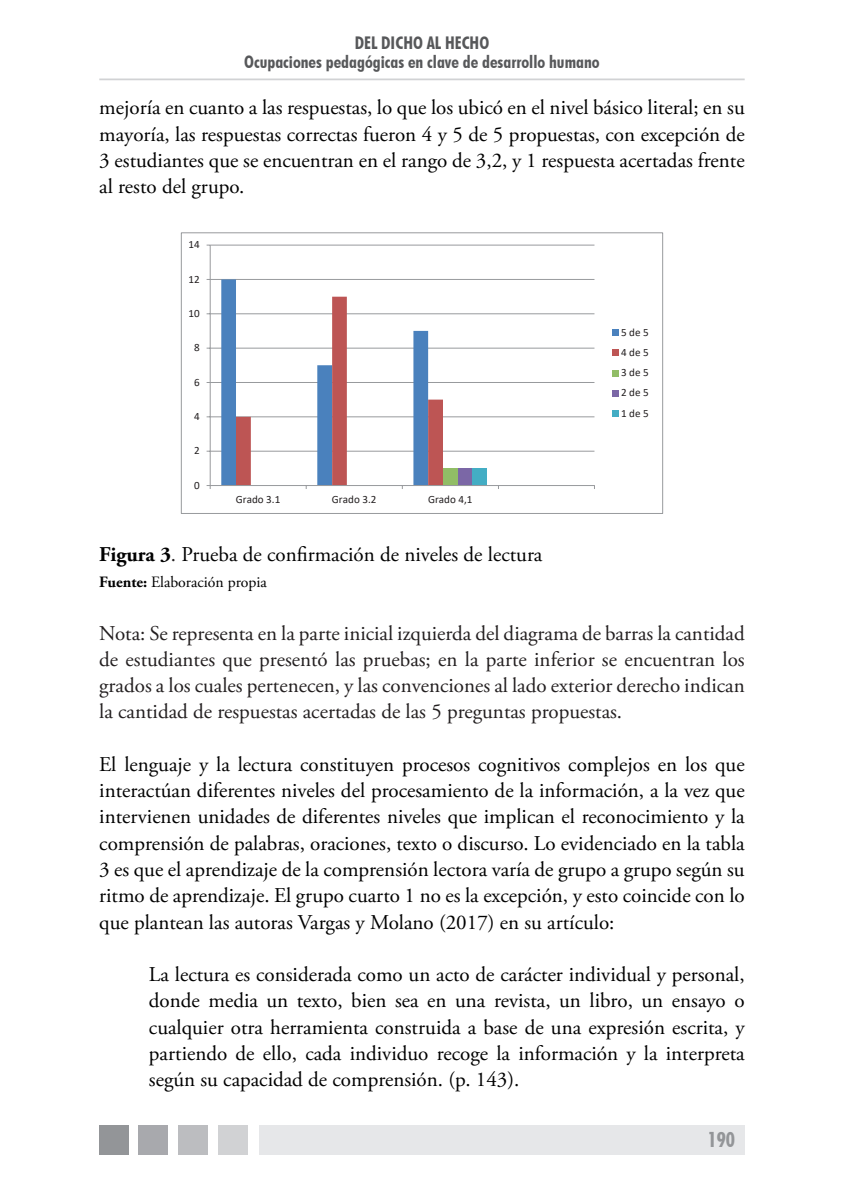
<style>
.page{position:relative;width:844px;height:1191px;background:#fff}
.page>*{position:absolute;margin:0;border:0;box-sizing:border-box;transform-origin:0 0}
.t1{font:21px/26.2px "Adobe Garamond Pro";color:#000001;text-align:justify}
.t2{font:21px/26.2px "Adobe Garamond Pro";color:#231f20;text-align:justify}
.t3{font:700 condensed 21px "Futura BT";color:#939598}
.t4{font:700 condensed 17.5px/18.9px "Futura BT";color:#57585a;text-align:center}
.t5{font:15.75px "Adobe Garamond Pro";color:#000001}
.t6{font:11.03px/20.1px "Calibri";color:#231f20;text-align:justify}
.s1{font-weight:700}
.s2{color:#231f20}
</style>
<div class="page">
<div style="left:99px;top:1124px;width:30px;height:30px;background:#939598"></div>
<div style="left:138px;top:1124px;width:30px;height:30px;background:#a8a9ad"></div>
<div style="left:178px;top:1124px;width:30px;height:30px;background:#bcbdc0"></div>
<div style="left:218px;top:1124px;width:30px;height:30px;background:#d1d2d4"></div>
<div style="left:259px;top:1124px;width:486px;height:30px;background:#e6e7e9"></div>
<hr style="left:99px;top:78px;width:645px;height:2px;background:#d1d2d4">
<hr style="left:210px;top:245px;width:384px;height:1px;background:#989a9d">
<hr style="left:210px;top:279px;width:384px;height:1px;background:#989a9d">
<hr style="left:210px;top:313px;width:384px;height:1px;background:#989a9d">
<hr style="left:210px;top:348px;width:384px;height:1px;background:#989a9d">
<hr style="left:210px;top:382px;width:384px;height:1px;background:#989a9d">
<hr style="left:210px;top:416px;width:384px;height:1px;background:#989a9d">
<hr style="left:210px;top:451px;width:384px;height:1px;background:#989a9d">
<svg style="left:221px;top:279px;width:126px;height:206px;fill:#4a81bd"></svg>
<div style="left:443px;top:468px;width:14px;height:17px;background:#91bd66"></div>
<div style="left:457px;top:468px;width:15px;height:17px;background:#7b67a6"></div>
<div style="left:472px;top:468px;width:15px;height:17px;background:#43adc4"></div>
<hr style="left:210px;top:245px;width:1px;height:240px;background:#989a9d">
<hr style="left:210px;top:485px;width:384px;height:1px;background:#989a9d">
<svg style="left:236px;top:297px;width:207px;height:192px"></svg>
<svg style="left:612px;top:330px;width:6px;height:6px"></svg>
<svg style="left:612px;top:350px;width:6px;height:6px"></svg>
<svg style="left:612px;top:370px;width:6px;height:6px"></svg>
<svg style="left:612px;top:390px;width:6px;height:6px"></svg>
<svg style="left:612px;top:410px;width:6px;height:6px"></svg>
<div style="left:181px;top:232px;width:482px;height:282px;border:1px solid #989a9d"></div>
<p class="t4" style="left:244px;top:33px;width:357px">DEL DICHO AL HECHO<br>Ocupaciones pedagógicas en clave de desarrollo humano</p>
<p class="t1" style="left:99px;top:95px;width:646px">mejoría en cuanto a las respuestas, lo que los ubicó en el nivel básico literal; en su mayoría, las respuestas correctas fueron 4 y 5 de 5 propuestas, con excepción de 3 estudiantes que se encuentran en el rango de 3,2, y 1 respuesta acertadas frente al resto del grupo.</p>
<p class="t6" style="left:188px;top:234px;width:13px">14</p>
<p class="t6" style="left:188px;top:268px;width:13px">12</p>
<p class="t6" style="left:188px;top:303px;width:13px">10</p>
<p class="t6" style="left:194px;top:337px;width:7px">8</p>
<p class="t6" style="left:194px;top:371px;width:7px">6</p>
<p class="t6" style="left:194px;top:406px;width:7px">4</p>
<p class="t6" style="left:194px;top:440px;width:7px">2</p>
<p class="t6" style="left:194px;top:474px;width:7px">0</p>
<p class="t6" style="left:236px;top:489px;width:46px">Grado 3.1</p>
<p class="t6" style="left:332px;top:489px;width:46px">Grado 3.2</p>
<p class="t6" style="left:428px;top:489px;width:46px">Grado 4,1</p>
<p class="t6" style="left:621px;top:322px;width:29px">5 de 5<br>4 de 5<br>3 de 5<br>2 de 5<br>1 de 5</p>
<p class="t1" style="left:99px;top:542px;width:444px"><span class="s1">Figura 3</span><span class="s2">.</span> Prueba de confirmación de niveles de lectura</p>
<p class="t5" style="left:99px;top:572px;width:169px"><span class="s1">Fuente:</span> Elaboración propia</p>
<p class="t2" style="left:99px;top:620px;width:646px">Nota: Se representa en la parte inicial izquierda del diagrama de barras la cantidad de estudiantes que presentó las pruebas; en la parte inferior se encuentran los grados a los cuales pertenecen, y las convenciones al lado exterior derecho indican la cantidad de respuestas acertadas de las 5 preguntas propuestas.</p>
<p class="t1" style="left:99px;top:752px;width:646px">El lenguaje y la lectura constituyen procesos cognitivos complejos en los que interactúan diferentes niveles del procesamiento de la información, a la vez que intervienen unidades de diferentes niveles que implican el reconocimiento y la comprensión de palabras, oraciones, texto o discurso. Lo evidenciado en la tabla 3 es que el aprendizaje de la comprensión lectora varía de grupo a grupo según su ritmo de aprendizaje. El grupo cuarto 1 no es la excepción, y esto coincide con lo que plantean las autoras Vargas y Molano (2017) en su artículo:</p>
<p class="t1" style="left:149px;top:962px;width:597px">La lectura es considerada como un acto de carácter individual y personal, donde media un texto, bien sea en una revista, un libro, un ensayo o cualquier otra herramienta construida a base de una expresión escrita, y partiendo de ello, cada individuo recoge la información y la interpreta según su capacidad de comprensión. (p. 143).</p>
<p class="t3" style="left:707px;top:1126px;width:29px">190</p>
</div>
